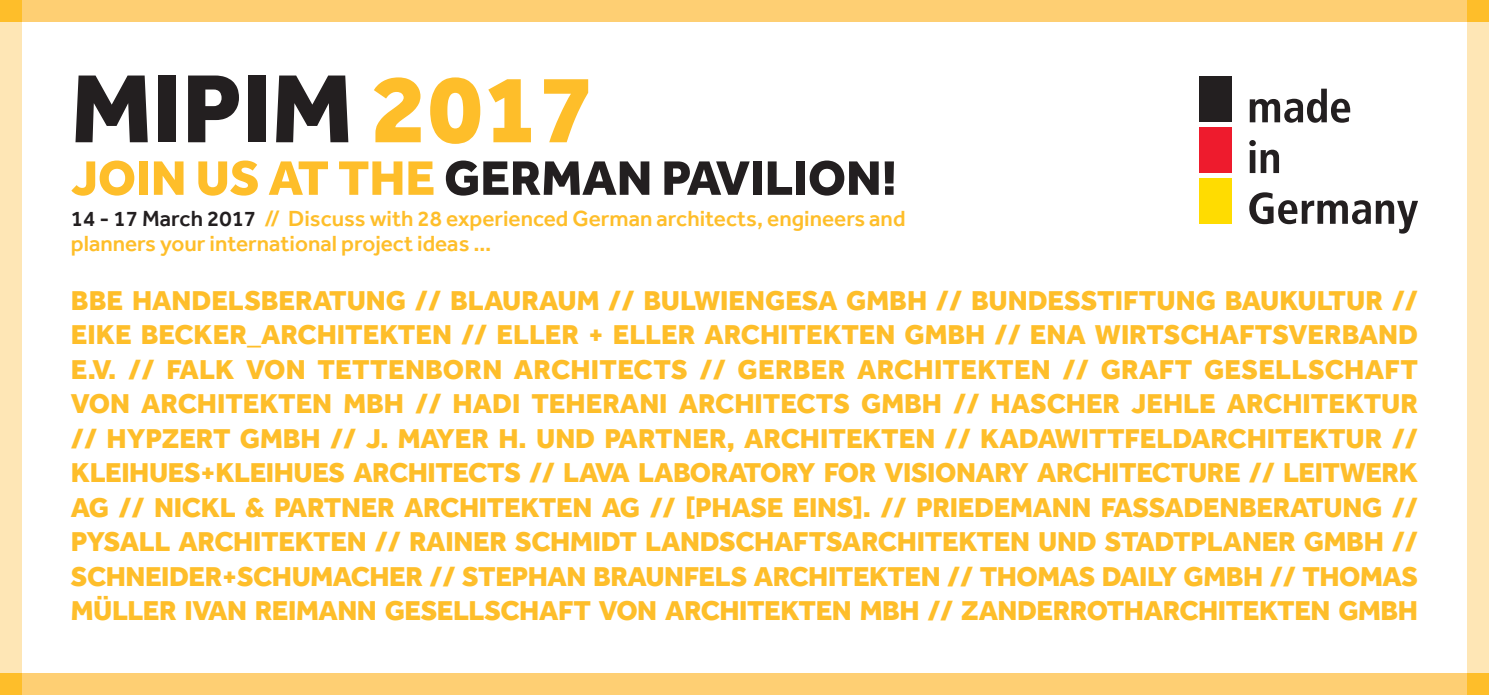
<style>
.page{position:relative;width:1489px;height:695px;background:#fff}
.page>*{position:absolute;margin:0;border:0;box-sizing:border-box;transform-origin:0 0}
.t1{font:800 100px "Effra";color:#231f20}
.t2{font:800 50px "Effra";color:#231f20}
.t3{font:800 28px/34.5px "Effra";letter-spacing:-.015em;color:#febe2a;text-align:justify}
.t4{font:500 22.5px "Effra";color:#febe2a}
.s1{color:#febe2a}
.s2{color:#231f20}
</style>
<div class="page">
<svg style="left:1249px;top:192px;width:168px;height:41px"></svg>
<svg style="left:1249px;top:140px;width:29px;height:33px"></svg>
<svg style="left:1249px;top:89px;width:101px;height:34px"></svg>
<div style="left:1199px;top:76px;width:32px;height:46px;background:#231f20"></div>
<div style="left:1199px;top:127px;width:32px;height:46px;background:#ee1b2d"></div>
<div style="left:1199px;top:178px;width:32px;height:45px;background:#ffdc01"></div>
<div style="left:0;top:0;width:1488px;height:21px;background:#fecf73"></div>
<div style="left:0;top:673px;width:1488px;height:21px;background:#fecf73"></div>
<div style="left:0;top:0;width:21px;height:694px;background:#fee6b5"></div>
<div style="left:1467px;top:0;width:21px;height:694px;background:#fee6b5"></div>
<div style="left:0;top:0;width:21px;height:21px;background:#febe2a"></div>
<div style="left:1467px;top:0;width:21px;height:21px;background:#febe2a"></div>
<div style="left:0;top:673px;width:21px;height:21px;background:#febe2a"></div>
<div style="left:1467px;top:673px;width:21px;height:21px;background:#febe2a"></div>
<p class="t1" style="left:71px;top:49px;width:526px">MIPIM <span class="s1">2017</span></p>
<p class="t2" style="left:71px;top:148px;width:827px"><span class="s1">JOIN US AT THE</span> GERMAN PAVILION!</p>
<p class="t4" style="left:71px;top:205px;width:836px"><span class="s2">14 - 17 March 2017</span> // Discuss with 28 experienced German architects, engineers and</p>
<p class="t4" style="left:71px;top:230px;width:422px">planners your international project ideas …</p>
<p class="t3" style="left:71px;top:282px;width:1348px">BBE HANDELSBERATUNG // BLAURAUM // BULWIENGESA GMBH // BUNDESSTIFTUNG BAUKULTUR // EIKE BECKER_ARCHITEKTEN // ELLER + ELLER ARCHITEKTEN GMBH // ENA WIRTSCHAFTSVERBAND E.V. // FALK VON TETTENBORN ARCHITECTS // GERBER ARCHITEKTEN // GRAFT GESELLSCHAFT VON ARCHITEKTEN MBH // HADI TEHERANI ARCHITECTS GMBH // HASCHER JEHLE ARCHITEKTUR // HYPZERT GMBH // J. MAYER H. UND PARTNER, ARCHITEKTEN // KADAWITTFELDARCHITEKTUR // KLEIHUES+KLEIHUES ARCHITECTS // LAVA LABORATORY FOR VISIONARY ARCHITECTURE // LEITWERK AG // NICKL &amp; PARTNER ARCHITEKTEN AG // [PHASE EINS]. // PRIEDEMANN FASSADENBERATUNG // PYSALL ARCHITEKTEN // RAINER SCHMIDT LANDSCHAFTSARCHITEKTEN UND STADTPLANER GMBH // SCHNEIDER+SCHUMACHER // STEPHAN BRAUNFELS ARCHITEKTEN // THOMAS DAILY GMBH // THOMAS MÜLLER IVAN REIMANN GESELLSCHAFT VON ARCHITEKTEN MBH // ZANDERROTHARCHITEKTEN GMBH</p>
</div>
